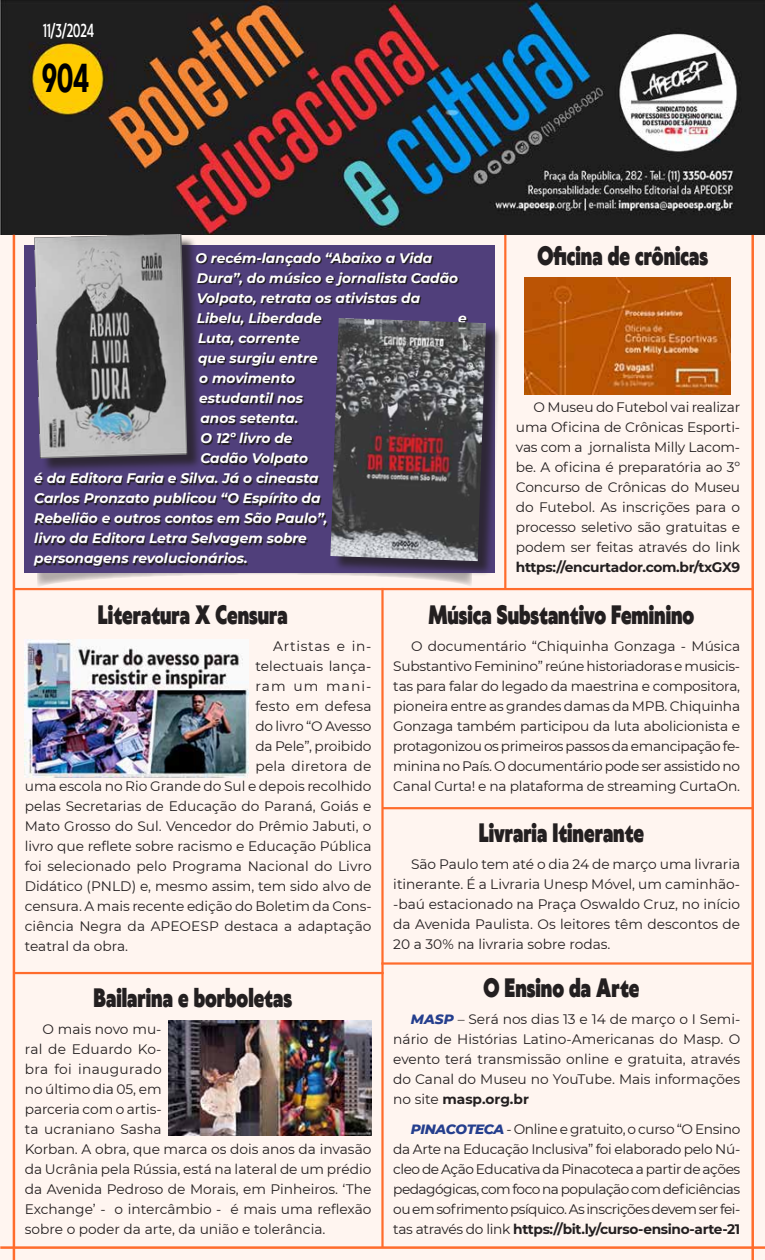
<style>
.page{position:relative;width:765px;height:1260px;background:#fff}
.page>*{position:absolute;margin:0;border:0;box-sizing:border-box;transform-origin:0 0}
.t1{font:700 37.5px "Klein Condensed";color:#000;scale:.75 1}
.t2{font:900 25px "Klein";color:#231f20;scale:.75 1}
.t3{font:500 17.5px "Klein Condensed";color:#fff;scale:.75 1}
.t4{font:13.75px/20px "Montserrat";color:#231f20;text-align:justify}
.t5{font:italic 700 13.75px/20px "Montserrat";color:#fff}
.t6{font:700 13.75px "Montserrat";letter-spacing:-.02em;color:#231f20}
.t7{font:13.75px "Montserrat";letter-spacing:.02em;color:#231f20}
.t8{font:13.75px "Montserrat";letter-spacing:.05em;color:#231f20}
.t9{font:13.75px "Montserrat";letter-spacing:.075em;color:#231f20}
.s1{font-weight:800;font-style:italic;color:#253f8e}
.s2{font-weight:700}
</style>
<div class="page">
<div style="left:0;top:216px;width:765px;height:1044px;background:#fff5f0"></div>
<img style="left:0;top:0;width:765px;height:235px">
<svg style="left:37px;top:572px;width:435px;height:16px"></svg>
<hr style="left:0;top:1246px;width:765px;height:3px;background:#ff6c2c">
<hr style="left:751px;top:235px;width:3px;height:1025px;background:#ff6c2c">
<hr style="left:13px;top:235px;width:2px;height:1025px;background:#ff6c2c">
<hr style="left:382px;top:807px;width:371px;height:2px;background:#ff6c2c">
<hr style="left:504px;top:235px;width:2px;height:354px;background:#ff6c2c">
<hr style="left:13px;top:588px;width:741px;height:2px;background:#ff6c2c">
<hr style="left:381px;top:962px;width:371px;height:3px;background:#ff6c2c">
<hr style="left:13px;top:972px;width:371px;height:2px;background:#ff6c2c">
<hr style="left:381px;top:588px;width:3px;height:660px;background:#ff6c2c">
<div style="left:25px;top:245px;width:470px;height:327px;background:#503f7b"></div>
<svg style="left:35px;top:253px;width:432px;height:314px"></svg>
<img style="left:169px;top:1021px;width:202px;height:114px">
<img style="left:524px;top:277px;width:207px;height:117px">
<div style="left:36px;top:236px;width:167px;height:238px;background:#231f20;opacity:.75"></div>
<img style="left:34px;top:234px;width:153px;height:224px">
<div style="left:333px;top:320px;width:168px;height:256px;background:#231f20;opacity:.75"></div>
<img style="left:330px;top:318px;width:156px;height:243px">
<img style="left:25px;top:639px;width:223px;height:139px">
<p class="t3" style="left:43px;top:18px;width:70px">11/3/2024</p>
<h1 class="t1" style="left:42px;top:50px;width:65px">904</h1>
<p class="t5" style="left:196px;top:247px;width:264px">O recém-lançado “Abaixo a Vida<br>Dura”, do músico e jornalista Cadão<br>Volpato, retrata os ativistas da<br>Libelu, Liberdade</p>
<p class="t5" style="left:458px;top:307px;width:10px">e</p>
<h2 class="t2" style="left:537px;top:237px;width:229px">Oficina de crônicas</h2>
<p class="t5" style="left:198px;top:327px;width:103px">Luta, corrente</p>
<p class="t5" style="left:198px;top:347px;width:121px">que surgiu entre</p>
<p class="t5" style="left:199px;top:367px;width:97px">o movimento</p>
<p class="t5" style="left:199px;top:387px;width:105px">estudantil nos</p>
<p class="t5" style="left:201px;top:407px;width:99px">anos setenta.</p>
<p class="t5" style="left:201px;top:427px;width:94px">O 12º livro de</p>
<p class="t5" style="left:201px;top:447px;width:109px">Cadão Volpato</p>
<p class="t5" style="left:34px;top:467px;width:286px">é da Editora Faria e Silva. Já o cineasta</p>
<p class="t5" style="left:34px;top:488px;width:288px">Carlos Pronzato publicou “O Espírito da</p>
<p class="t5" style="left:34px;top:508px;width:295px">Rebelião e outros contos em São Paulo”,</p>
<p class="t5" style="left:34px;top:528px;width:274px">livro da Editora Letra Selvagem sobre</p>
<p class="t5" style="left:34px;top:548px;width:215px">personagens revolucionários.</p>
<h2 class="t2" style="left:98px;top:596px;width:255px">Literatura X Censura</h2>
<p class="t8" style="left:273px;top:636px;width:100px">Artistas e in-</p>
<p class="t4" style="left:255px;top:655px;width:118px">telectuais lança-</p>
<p class="t9" style="left:255px;top:676px;width:118px">ram um mani-</p>
<p class="t7" style="left:255px;top:696px;width:118px">festo em defesa</p>
<p class="t4" style="left:255px;top:715px;width:118px">do livro “O Avesso</p>
<p class="t4" style="left:255px;top:735px;width:118px">da Pele”, proibido</p>
<p class="t7" style="left:255px;top:756px;width:118px">pela diretora de</p>
<p class="t4" style="left:25px;top:775px;width:348px">uma escola no Rio Grande do Sul e depois recolhido</p>
<p class="t4" style="left:25px;top:795px;width:348px">pelas Secretarias de Educação do Paraná, Goiás e</p>
<p class="t4" style="left:25px;top:815px;width:348px">Mato Grosso do Sul. Vencedor do Prêmio Jabuti, o</p>
<p class="t4" style="left:25px;top:835px;width:348px">livro que reflete sobre racismo e Educação Pública</p>
<p class="t4" style="left:25px;top:855px;width:348px">foi selecionado pelo Programa Nacional do Livro</p>
<p class="t4" style="left:25px;top:876px;width:348px">Didático (PNLD) e, mesmo assim, tem sido alvo de</p>
<p class="t4" style="left:25px;top:896px;width:348px">censura. A mais recente edição do Boletim da Cons-</p>
<p class="t4" style="left:25px;top:916px;width:348px">ciência Negra da APEOESP destaca a adaptação</p>
<p class="t4" style="left:25px;top:936px;width:105px">teatral da obra.</p>
<h2 class="t2" style="left:94px;top:979px;width:266px">Bailarina e borboletas</h2>
<p class="t4" style="left:25px;top:1019px;width:348px;text-align:left;text-indent:18px">O mais novo mu-<br>ral de Eduardo Ko-<br>bra foi inaugurado<br>no último dia 05, em<br>parceria com o artis-<br>ta ucraniano Sasha<br>Korban. A obra, que marca os dois anos da invasão da Ucrânia pela Rússia, está na lateral de um prédio da Avenida Pedroso de Morais, em Pinheiros. ‘The<br>Exchange’ - o intercâmbio - é mais uma reflexão sobre o poder da arte, da união e tolerância.</p>
<p class="t4" style="left:516px;top:396px;width:226px;text-indent:18px">O Museu do Futebol vai realizar uma Oficina de Crônicas Esporti&shy;vas com a jornalista Milly Lacom&shy;be. A oficina é preparatória ao 3º Concurso de Crônicas do Museu do Futebol. As inscrições para o processo seletivo são gratuitas e podem ser feitas através do link</p>
<p class="t6" style="left:516px;top:557px;width:226px">https://encurtador.com.br/txGX9</p>
<h2 class="t2" style="left:428px;top:596px;width:356px">Música Substantivo Feminino</h2>
<p class="t4" style="left:393px;top:635px;width:348px;text-indent:18px">O documentário “Chiquinha Gonzaga - Música Substantivo Feminino” reúne historiadoras e musicis&shy;tas para falar do legado da maestrina e compositora, pioneira entre as grandes damas da MPB. Chiquinha Gonzaga também participou da luta abolicionista e protagonizou os primeiros passos da emancipação fe&shy;minina no País. O documentário pode ser assistido no Canal Curta! e na plataforma de streaming CurtaOn.</p>
<h2 class="t2" style="left:479px;top:814px;width:222px">Livraria Itinerante</h2>
<p class="t4" style="left:393px;top:854px;width:348px;text-indent:18px">São Paulo tem até o dia 24 de março uma livraria itinerante. É a Livraria Unesp Móvel, um caminhão--baú estacionado na Praça Oswaldo Cruz, no início da Avenida Paulista. Os leitores têm descontos de 20 a 30% na livraria sobre rodas.</p>
<h2 class="t2" style="left:483px;top:969px;width:210px">O Ensino da Arte</h2>
<p class="t4" style="left:393px;top:1009px;width:349px;text-indent:18px"><span class="s1">MASP</span> – Será nos dias 13 e 14 de março o I Semi&shy;nário de Histórias Latino-Americanas do Masp. O evento terá transmissão online e gratuita, através do Canal do Museu no YouTube. Mais informações no site <span class="s2">masp.org.br</span></p>
<p class="t4" style="left:393px;top:1119px;width:349px;text-indent:18px"><span class="s1">PINACOTECA</span> - Online e gratuito, o curso “O Ensino da Arte na Educação Inclusiva” foi elaborado pelo Nú&shy;cleo de Ação Educativa da Pinacoteca a partir de ações pedagógicas, com foco na população com deficiências ou em sofrimento psíquico. As inscrições devem ser fei&shy;tas através do link <span class="s2">https://bit.ly/curso-ensino-arte-21</span></p>
</div>
